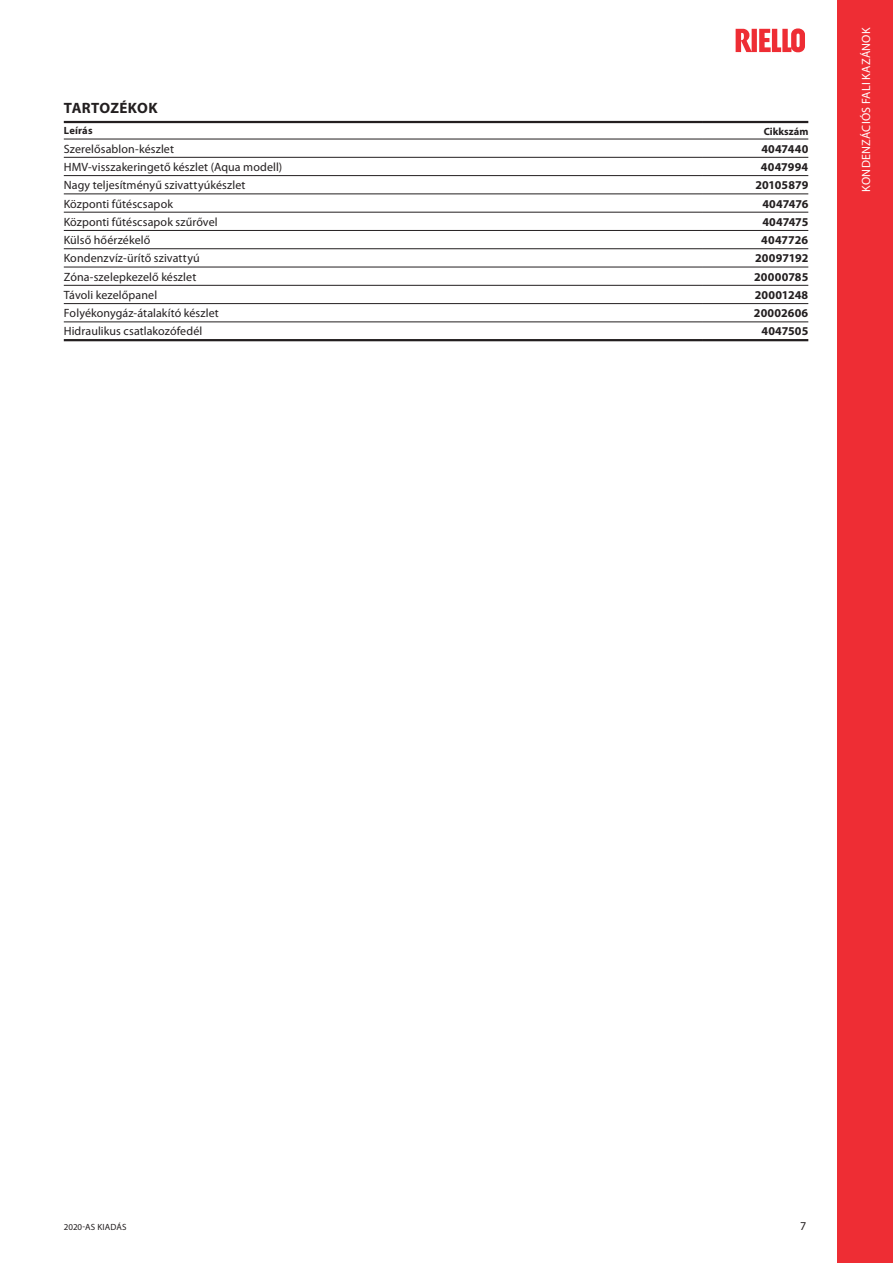
<style>
.page{position:relative;width:893px;height:1263px;background:#fff}
.page>*{position:absolute;margin:0;border:0;box-sizing:border-box;transform-origin:0 0}
.t1{font:700 15px "Myriad Pro";letter-spacing:.015em;color:#231f20}
.t2{font:12px "Myriad Pro";letter-spacing:.01em;color:#231f20}
.t3{font:700 12px "Myriad Pro";letter-spacing:.005em;color:#231f20}
.t4{font:12px "Myriad Pro";letter-spacing:.02em;color:#fff}
.t5{font:700 12px "Myriad Pro";letter-spacing:-.015em;color:#231f20}
.t6{font:700 10.5px "Myriad Pro";letter-spacing:.005em;color:#231f20}
.t7{font:9px "Myriad Pro";letter-spacing:.02em;color:#231f20}
</style>
<div class="page">
<div style="left:837px;top:0;width:56px;height:1263px;background:#ee2d34"></div>
<hr style="left:64px;top:121px;width:638px;height:2px;background:#231f20">
<hr style="left:702px;top:121px;width:106px;height:2px;background:#231f20">
<hr style="left:64px;top:139px;width:638px;height:1px;background:#231f20">
<hr style="left:702px;top:139px;width:106px;height:1px;background:#231f20">
<hr style="left:64px;top:157px;width:638px;height:1px;background:#231f20">
<hr style="left:702px;top:157px;width:106px;height:1px;background:#231f20">
<hr style="left:64px;top:175px;width:638px;height:1px;background:#231f20">
<hr style="left:702px;top:175px;width:106px;height:1px;background:#231f20">
<hr style="left:64px;top:193px;width:638px;height:1px;background:#231f20">
<hr style="left:702px;top:193px;width:106px;height:1px;background:#231f20">
<hr style="left:64px;top:212px;width:638px;height:1px;background:#231f20">
<hr style="left:702px;top:212px;width:106px;height:1px;background:#231f20">
<hr style="left:64px;top:230px;width:638px;height:1px;background:#231f20">
<hr style="left:702px;top:230px;width:106px;height:1px;background:#231f20">
<hr style="left:64px;top:248px;width:638px;height:1px;background:#231f20">
<hr style="left:702px;top:248px;width:106px;height:1px;background:#231f20">
<hr style="left:64px;top:267px;width:638px;height:1px;background:#231f20">
<hr style="left:702px;top:267px;width:106px;height:1px;background:#231f20">
<hr style="left:64px;top:339px;width:638px;height:2px;background:#231f20">
<hr style="left:702px;top:339px;width:106px;height:2px;background:#231f20">
<hr style="left:64px;top:285px;width:638px;height:1px;background:#231f20">
<hr style="left:702px;top:285px;width:106px;height:1px;background:#231f20">
<hr style="left:64px;top:303px;width:638px;height:1px;background:#231f20">
<hr style="left:702px;top:303px;width:106px;height:1px;background:#231f20">
<hr style="left:64px;top:321px;width:638px;height:1px;background:#231f20">
<hr style="left:702px;top:321px;width:106px;height:1px;background:#231f20">
<div style="left:734px;top:28px;width:72px;height:25px;background:#f8afb1"></div>
<svg style="left:736px;top:28px;width:69px;height:24px;background:#f37277"></svg>
<p class="t1" style="left:64px;top:98px;width:95px">TARTOZÉKOK</p>
<p class="t6" style="left:64px;top:124px;width:30px">Leírás</p>
<p class="t6" style="left:789px;top:124px;width:20px">Kód</p>
<p class="t2" style="left:64px;top:141px;width:112px">Szerelősablon-készlet</p>
<p class="t3" style="left:761px;top:141px;width:48px">4047440</p>
<p class="t2" style="left:64px;top:160px;width:220px">HMV-visszakeringető készlet (Aqua modell)</p>
<p class="t3" style="left:761px;top:159px;width:49px">4047994</p>
<p class="t2" style="left:64px;top:178px;width:183px">Nagy teljesítményű szivattyúkészlet</p>
<p class="t3" style="left:755px;top:177px;width:54px">20105879</p>
<p class="t2" style="left:64px;top:196px;width:111px">Központi fűtéscsapok</p>
<p class="t5" style="left:762px;top:196px;width:47px">4047476</p>
<p class="t2" style="left:64px;top:214px;width:155px">Központi fűtéscsapok szűrővel</p>
<p class="t5" style="left:762px;top:214px;width:47px">4047475</p>
<p class="t2" style="left:64px;top:233px;width:88px">Külső hőérzékelő</p>
<p class="t3" style="left:761px;top:232px;width:49px">4047726</p>
<p class="t2" style="left:64px;top:251px;width:137px">Kondenzvíz-ürítő szivattyú</p>
<p class="t3" style="left:755px;top:251px;width:55px">20097192</p>
<p class="t2" style="left:64px;top:269px;width:134px">Zóna-szelepkezelő készlet</p>
<p class="t3" style="left:754px;top:269px;width:56px">20000785</p>
<p class="t2" style="left:64px;top:288px;width:95px">Távoli kezelőpanel</p>
<p class="t3" style="left:755px;top:287px;width:55px">20001248</p>
<p class="t2" style="left:64px;top:306px;width:156px">Folyékonygáz-átalakító készlet</p>
<p class="t3" style="left:754px;top:305px;width:56px">20002606</p>
<p class="t2" style="left:64px;top:324px;width:140px">Hidraulikus csatlakozófedél</p>
<p class="t3" style="left:761px;top:323px;width:48px">4047505</p>
<p class="t6" style="left:764px;top:124px;width:46px">Cikkszám</p>
<p class="t4" style="left:859px;top:192px;width:165px;rotate:-90deg">KONDENZÁCIÓS FALI KAZÁNOK</p>
<p class="t7" style="left:64px;top:1221px;width:64px">2020-AS KIADÁS</p>
<p class="t2" style="left:800px;top:1218px;width:8px">7</p>
</div>
